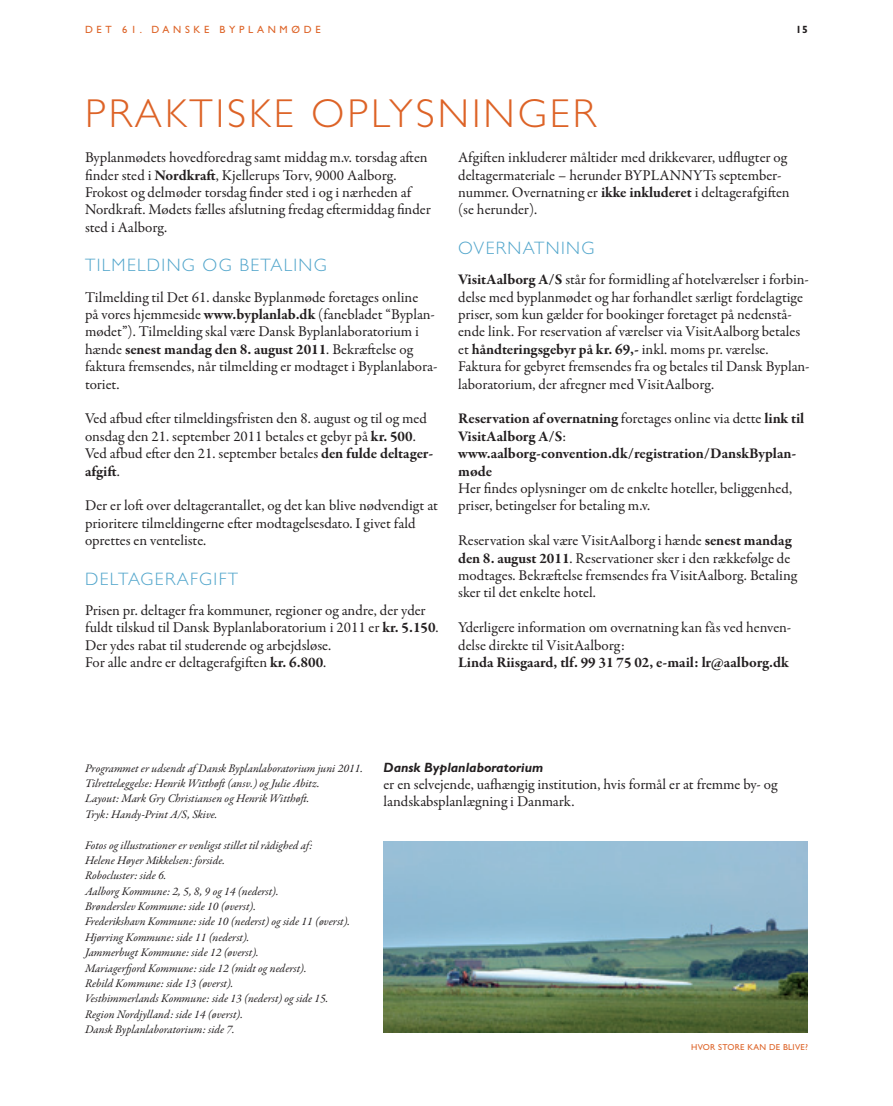
<style>
.page{position:relative;width:893px;height:1106px;background:#fff}
.page>*{position:absolute;margin:0;border:0;box-sizing:border-box;transform-origin:0 0}
.t1{font:300 40.5px "Gill Sans";letter-spacing:.075em;color:#dd6327}
.t2{font:300 18px "Gill Sans";letter-spacing:.075em;color:#51a5cb}
.t3{font:15px/17.4px "Garamond Premr Pro";color:#231f20}
.t4{font:700 15px/17.4px "Garamond Premr Pro";letter-spacing:-.005em;color:#231f20}
.t5{font:italic 700 13.5px "Gill Sans";color:#231f20}
.t6{font:italic 11.7px/15.3px "Garamond Premr Pro";letter-spacing:-.005em;color:#231f20}
.t7{font:10.5px "Gill Sans";letter-spacing:.35em;color:#dd6327}
.t8{font:700 10.5px "Gill Sans";color:#231f20}
.t9{font:8.7px "Gill Sans";letter-spacing:.03em;color:#dd6327}
.s1{font-weight:700}
.s2{font-weight:400}
</style>
<div class="page">
<img style="left:384px;top:841px;width:424px;height:191px">
<p class="t7" style="left:85px;top:24px;width:237px">DET 61. DANSKE BYPLANMØD E</p>
<p class="t8" style="left:796px;top:24px;width:14px">15</p>
<h1 class="t1" style="left:85px;top:91px;width:512px">PRAKTISKE OPLYSNINGER</h1>
<p class="t3" style="left:85px;top:149px;width:347px">Byplanmødets hovedforedrag samt middag m.v. torsdag aften finder sted i <span class="s1">Nordkraft</span>, Kjellerups Torv, 9000 Aalborg.<br>Frokost og delmøder torsdag finder sted i og i nærheden af Nordkraft. Mødets fælles afslutning fredag eftermiddag finder sted i Aalborg.</p>
<p class="t2" style="left:85px;top:255px;width:243px">TILMELDING OG BETALING</p>
<p class="t3" style="left:85px;top:288px;width:354px">Tilmelding til Det 61. danske Byplanmøde foretages online<br>på vores hjemmeside <span class="s1">www.byplanlab.dk</span> (fanebladet “Byplan&shy;mødet”). Tilmelding skal være Dansk Byplanlaboratorium i hænde <span class="s1">senest mandag den 8. august 2011</span>. Bekræftelse og faktura fremsendes, når tilmelding er modtaget i Byplanlabora&shy;toriet.</p>
<p class="t3" style="left:85px;top:410px;width:350px">Ved afbud efter tilmeldingsfristen den 8. august og til og med onsdag den 21. september 2011 betales et gebyr på <span class="s1">kr. 500</span>.<br>Ved afbud efter den 21. september betales <span class="s1">den fulde deltager&shy;afgift</span>.</p>
<p class="t3" style="left:85px;top:497px;width:354px">Der er loft over deltagerantallet, og det kan blive nødvendigt at prioritere tilmeldingerne efter modtagelsesdato. I givet fald oprettes en venteliste.</p>
<p class="t2" style="left:85px;top:568px;width:144px">DELTAGERAFGIFT</p>
<p class="t3" style="left:85px;top:602px;width:355px">Prisen pr. deltager fra kommuner, regioner og andre, der yder fuldt tilskud til Dansk Byplanlaboratorium i 2011 er <span class="s1">kr. 5.150</span>.<br>Der ydes rabat til studerende og arbejdsløse.<br>For alle andre er deltagerafgiften <span class="s1">kr. 6.800</span>.</p>
<p class="t3" style="left:458px;top:149px;width:333px">Afgiften inkluderer måltider med drikkevarer, udflugter og deltagermateriale – herunder BYPLANNYTs september&shy;nummer. Overnatning er <span class="s1">ikke inkluderet</span> i deltagerafgiften (se herunder).</p>
<p class="t2" style="left:458px;top:238px;width:138px">OVERNATNING</p>
<p class="t3" style="left:458px;top:271px;width:353px"><span class="s1">VisitAalborg A/S</span> står for formidling af hotelværelser i forbin&shy;delse med byplanmødet og har forhandlet særligt fordelagtige priser, som kun gælder for bookinger foretaget på nedenstå&shy;ende link. For reservation af værelser via VisitAalborg betales et <span class="s1">håndteringsgebyr på kr. 69,-</span> inkl. moms pr. værelse.<br>Faktura for gebyret fremsendes fra og betales til Dansk Byplan&shy;laboratorium, der afregner med VisitAalborg.</p>
<p class="t4" style="left:458px;top:410px;width:348px">Reservation af overnatning <span class="s2">foretages online via dette</span> link til VisitAalborg A/S<span class="s2">: </span>www.aalborg-convention.dk/registration/DanskByplan&shy;møde</p>
<p class="t3" style="left:458px;top:480px;width:336px">Her findes oplysninger om de enkelte hoteller, beliggenhed, priser, betingelser for betaling m.v.</p>
<p class="t3" style="left:458px;top:532px;width:340px">Reservation skal være VisitAalborg i hænde <span class="s1">senest mandag den 8. august 2011</span>. Reservationer sker i den rækkefølge de modtages. Bekræftelse fremsendes fra VisitAalborg. Betaling sker til det enkelte hotel.</p>
<p class="t3" style="left:458px;top:619px;width:335px">Yderligere information om overnatning kan fås ved henven&shy;delse direkte til VisitAalborg:</p>
<p class="t4" style="left:458px;top:654px;width:332px">Linda Riisgaard, tlf. 99 31 75 02, e-mail: lr@aalborg.dk</p>
<p class="t6" style="left:85px;top:761px;width:280px">Programmet er udsendt af Dansk Byplanlaboratorium juni 2011.<br>Tilrettelæggelse: Henrik Witthøft (ansv.) og Julie Abitz.<br>Layout: Mark Gry Christiansen og Henrik Witthøft.<br>Tryk: Handy-Print A/S, Skive.</p>
<p class="t6" style="left:85px;top:837px;width:267px">Fotos og illustrationer er venligst stillet til rådighed af:<br>Helene Høyer Mikkelsen: forside.<br>Robocluster: side 6.<br>Aalborg Kommune: 2, 5, 8, 9 og 14 (nederst).<br>Brønderslev Kommune: side 10 (øverst).<br>Frederikshavn Kommune: side 10 (nederst) og side 11 (øverst).<br>Hjørring Kommune: side 11 (nederst).<br>Jammerbugt Kommune: side 12 (øverst).<br>Mariagerfjord Kommune: side 12 (midt og nederst).<br>Rebild Kommune: side 13 (øverst).<br>Vesthimmerlands Kommune: side 13 (nederst) og side 15.<br>Region Nordjylland: side 14 (øverst).<br>Dansk Byplanlaboratorium: side 7.</p>
<p class="t5" style="left:384px;top:759px;width:161px">Dansk Byplanlaboratorium</p>
<p class="t3" style="left:384px;top:776px;width:395px">er en selvejende, uafhængig institution, hvis formål er at fremme by- og landskabsplanlægning i Danmark.</p>
<p class="t9" style="left:691px;top:1042px;width:118px">HVOR STORE KAN D E BLIVE?</p>
</div>
